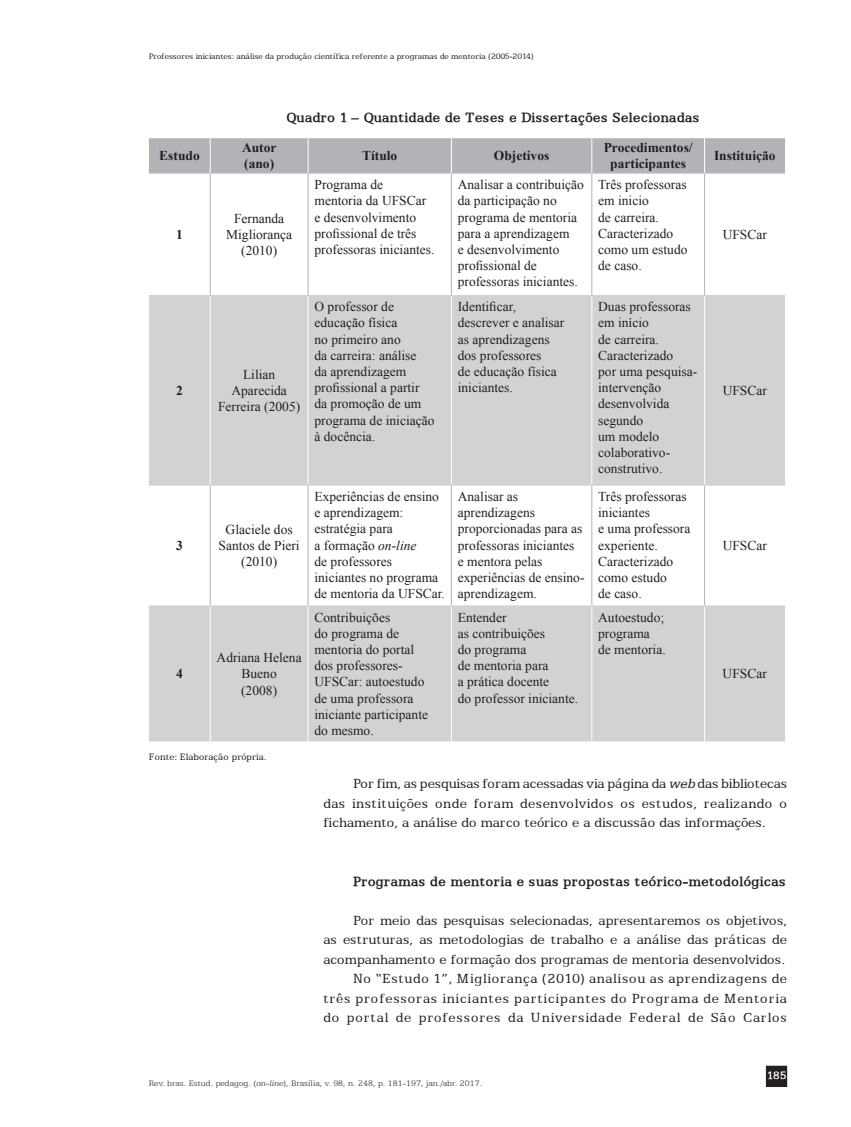
<style>
.page{position:relative;width:851px;height:1127px;background:#fff}
.page>*{position:absolute;margin:0;border:0;box-sizing:border-box;transform-origin:0 0}
.t1{font:15px/19.5px "Eggo Normal";letter-spacing:.005em;color:#231f20;text-align:justify}
.t2{font:700 15px "Eggo";color:#231f20}
.t3{font:13.5px/16.2px "Times New Roman";color:#231f20}
.t4{font:700 13.5px/16.2px "Times New Roman";color:#231f20}
.t5{font:700 12px "Eggo";color:#fff}
.t6{font:10.5px "Eggo Normal";color:#231f20}
.t7{font:9px "Eggo Normal";color:#231f20}
.t8{font:300 9px "Egyptian 505 BT";color:#231f20}
.s1{font-style:italic}
.s2{font-family:"Eggo";font-style:italic}
</style>
<div class="page">
<div style="left:766px;top:1066px;width:20px;height:20px;background:#231f20"></div>
<div style="left:765px;top:1066px;width:22px;height:21px;border:2px solid #231f20"></div>
<div style="left:149px;top:138px;width:635px;height:35px;background:#b2b3b7"></div>
<svg style="left:149px;top:296px;width:635px;height:445px;fill:#d1d2d4"></svg>
<hr style="left:210px;top:485px;width:1px;height:120px;background:#b2b3b7">
<hr style="left:308px;top:485px;width:1px;height:120px;background:#b2b3b7">
<hr style="left:451px;top:485px;width:1px;height:120px;background:#b2b3b7">
<hr style="left:591px;top:485px;width:1px;height:120px;background:#b2b3b7">
<hr style="left:704px;top:485px;width:1px;height:120px;background:#b2b3b7">
<hr style="left:210px;top:296px;width:1px;height:189px;background:#fff">
<hr style="left:308px;top:296px;width:1px;height:189px;background:#fff">
<hr style="left:451px;top:296px;width:1px;height:189px;background:#fff">
<hr style="left:591px;top:296px;width:1px;height:189px;background:#fff">
<hr style="left:704px;top:296px;width:1px;height:189px;background:#fff">
<hr style="left:210px;top:138px;width:1px;height:35px;background:#fff">
<hr style="left:308px;top:138px;width:1px;height:35px;background:#fff">
<hr style="left:451px;top:138px;width:1px;height:35px;background:#fff">
<hr style="left:591px;top:138px;width:1px;height:35px;background:#fff">
<hr style="left:704px;top:138px;width:1px;height:35px;background:#fff">
<hr style="left:210px;top:174px;width:1px;height:121px;background:#b2b3b7">
<hr style="left:308px;top:174px;width:1px;height:121px;background:#b2b3b7">
<hr style="left:451px;top:174px;width:1px;height:121px;background:#b2b3b7">
<hr style="left:591px;top:174px;width:1px;height:121px;background:#b2b3b7">
<hr style="left:704px;top:174px;width:1px;height:121px;background:#b2b3b7">
<hr style="left:210px;top:606px;width:1px;height:135px;background:#fff">
<hr style="left:308px;top:606px;width:1px;height:135px;background:#fff">
<hr style="left:451px;top:606px;width:1px;height:135px;background:#fff">
<hr style="left:591px;top:606px;width:1px;height:135px;background:#fff">
<hr style="left:704px;top:606px;width:1px;height:135px;background:#fff">
<hr style="left:149px;top:485px;width:61px;height:1px;background:#d1d2d4">
<hr style="left:210px;top:485px;width:98px;height:1px;background:#d1d2d4">
<hr style="left:308px;top:485px;width:143px;height:1px;background:#d1d2d4">
<hr style="left:451px;top:485px;width:140px;height:1px;background:#d1d2d4">
<hr style="left:591px;top:485px;width:113px;height:1px;background:#d1d2d4">
<hr style="left:704px;top:485px;width:80px;height:1px;background:#d1d2d4">
<hr style="left:149px;top:605px;width:61px;height:1px;background:#d1d2d4">
<hr style="left:210px;top:605px;width:98px;height:1px;background:#d1d2d4">
<hr style="left:308px;top:605px;width:143px;height:1px;background:#d1d2d4">
<hr style="left:451px;top:605px;width:140px;height:1px;background:#d1d2d4">
<hr style="left:591px;top:605px;width:113px;height:1px;background:#d1d2d4">
<hr style="left:704px;top:605px;width:80px;height:1px;background:#d1d2d4">
<hr style="left:149px;top:173px;width:61px;height:1px;background:#d1d2d4">
<hr style="left:210px;top:173px;width:98px;height:1px;background:#d1d2d4">
<hr style="left:308px;top:173px;width:143px;height:1px;background:#d1d2d4">
<hr style="left:451px;top:173px;width:140px;height:1px;background:#d1d2d4">
<hr style="left:591px;top:173px;width:113px;height:1px;background:#d1d2d4">
<hr style="left:704px;top:173px;width:80px;height:1px;background:#d1d2d4">
<hr style="left:149px;top:295px;width:61px;height:1px;background:#d1d2d4">
<hr style="left:210px;top:295px;width:98px;height:1px;background:#d1d2d4">
<hr style="left:308px;top:295px;width:143px;height:1px;background:#d1d2d4">
<hr style="left:451px;top:295px;width:140px;height:1px;background:#d1d2d4">
<hr style="left:591px;top:295px;width:113px;height:1px;background:#d1d2d4">
<hr style="left:704px;top:295px;width:80px;height:1px;background:#d1d2d4">
<p class="t7" style="left:149px;top:50px;width:386px">Professores iniciantes: análise da produção científica referente a programas de mentoria (2005-2014)</p>
<p class="t2" style="left:286px;top:106px;width:415px">Quadro 1 – Quantidade de Teses e Dissertações Selecionadas</p>
<p class="t4" style="left:159px;top:147px;width:42px">Estudo</p>
<p class="t4" style="left:242px;top:139px;width:36px">Autor (ano)</p>
<p class="t4" style="left:362px;top:147px;width:37px">Título</p>
<p class="t4" style="left:494px;top:147px;width:57px">Objetivos</p>
<p class="t4" style="left:603px;top:139px;width:90px;text-align:center">Procedimentos/ participantes</p>
<p class="t4" style="left:714px;top:147px;width:63px">Instituição</p>
<p class="t4" style="left:176px;top:226px;width:8px">1</p>
<p class="t3" style="left:226px;top:210px;width:67px;text-align:center">Fernanda<br>Migliorança (2010)</p>
<p class="t4" style="left:176px;top:382px;width:8px">2</p>
<p class="t3" style="left:218px;top:366px;width:84px;text-align:center">Lilian<br>Aparecida<br>Ferreira (2005)</p>
<p class="t4" style="left:176px;top:537px;width:8px">3</p>
<p class="t4" style="left:176px;top:665px;width:8px">4</p>
<p class="t3" style="left:218px;top:521px;width:82px;text-align:center">Glaciele dos<br>Santos de Pieri (2010)</p>
<p class="t3" style="left:216px;top:649px;width:87px;text-align:center">Adriana Helena<br>Bueno<br>(2008)</p>
<p class="t6" style="left:149px;top:748px;width:119px">Fonte: Elaboração própria.</p>
<p class="t3" style="left:314px;top:176px;width:121px">Programa de mentoria da UFSCar e desenvolvimento profissional de três professoras iniciantes.</p>
<p class="t3" style="left:457px;top:176px;width:127px">Analisar a contribuição da participação no programa de mentoria para a aprendizagem<br>e desenvolvimento profissional de professoras iniciantes.</p>
<p class="t3" style="left:598px;top:176px;width:91px">Três professoras em inicio<br>de carreira.<br>Caracterizado como um estudo de caso.</p>
<p class="t3" style="left:314px;top:298px;width:121px">O professor de educação física<br>no primeiro ano<br>da carreira: análise<br>da aprendizagem profissional a partir da promoção de um programa de iniciação à docência.</p>
<p class="t3" style="left:457px;top:298px;width:108px">Identificar, descrever e analisar as aprendizagens dos professores<br>de educação física iniciantes.</p>
<p class="t3" style="left:598px;top:298px;width:100px">Duas professoras em início<br>de carreira.<br>Caracterizado<br>por uma pesquisa&shy;intervenção desenvolvida segundo<br>um modelo colaborativo&shy;construtivo.</p>
<p class="t3" style="left:314px;top:488px;width:132px">Experiências de ensino e aprendizagem: estratégia para<br>a formação <span class="s1">on-line<br></span>de professores iniciantes no programa de mentoria da UFSCar.</p>
<p class="t3" style="left:457px;top:488px;width:128px">Analisar as aprendizagens proporcionadas para as professoras iniciantes<br>e mentora pelas experiências de ensino&shy;aprendizagem.</p>
<p class="t3" style="left:598px;top:488px;width:94px">Três professoras iniciantes<br>e uma professora experiente.<br>Caracterizado como estudo<br>de caso.</p>
<p class="t3" style="left:314px;top:609px;width:115px">Contribuições<br>do programa de mentoria do portal dos professores-<br>UFSCar: autoestudo de uma professora iniciante participante do mesmo.</p>
<p class="t3" style="left:457px;top:609px;width:122px">Entender<br>as contribuições<br>do programa<br>de mentoria para<br>a prática docente<br>do professor iniciante.</p>
<p class="t3" style="left:598px;top:609px;width:69px">Autoestudo; programa de mentoria.</p>
<p class="t3" style="left:722px;top:226px;width:46px">UFSCar</p>
<p class="t3" style="left:722px;top:382px;width:46px">UFSCar</p>
<p class="t3" style="left:722px;top:537px;width:46px">UFSCar</p>
<p class="t3" style="left:722px;top:665px;width:46px">UFSCar</p>
<p class="t1" style="left:323px;top:772px;width:465px;text-indent:30px">Por fim, as pesquisas foram acessadas via página da <span class="s2">web</span> das bibliotecas das instituições onde foram desenvolvidos os estudos, realizando o fichamento, a análise do marco teórico e a discussão das informações.</p>
<p class="t2" style="left:353px;top:870px;width:434px">Programas de mentoria e suas propostas teórico-metodológicas</p>
<p class="t1" style="left:323px;top:909px;width:465px;text-align:right">Por meio das pesquisas selecionadas, apresentaremos os objetivos,<br>as estruturas, as metodologias de trabalho e a análise das práticas de acompanhamento e formação dos programas de mentoria desenvolvidos.<br>No “Estudo 1”, Migliorança (2010) analisou as aprendizagens de três professoras iniciantes participantes do Programa de Mentoria do portal de professores da Universidade Federal de São Carlos</p>
<p class="t8" style="left:149px;top:1078px;width:335px">Rev. bras. Estud. pedagog. (<span class="s1">on-line</span>), Brasília, v. 98, n. 248, p. 181-197, jan./abr. 2017.</p>
<p class="t5" style="left:767px;top:1066px;width:21px">185</p>
</div>
